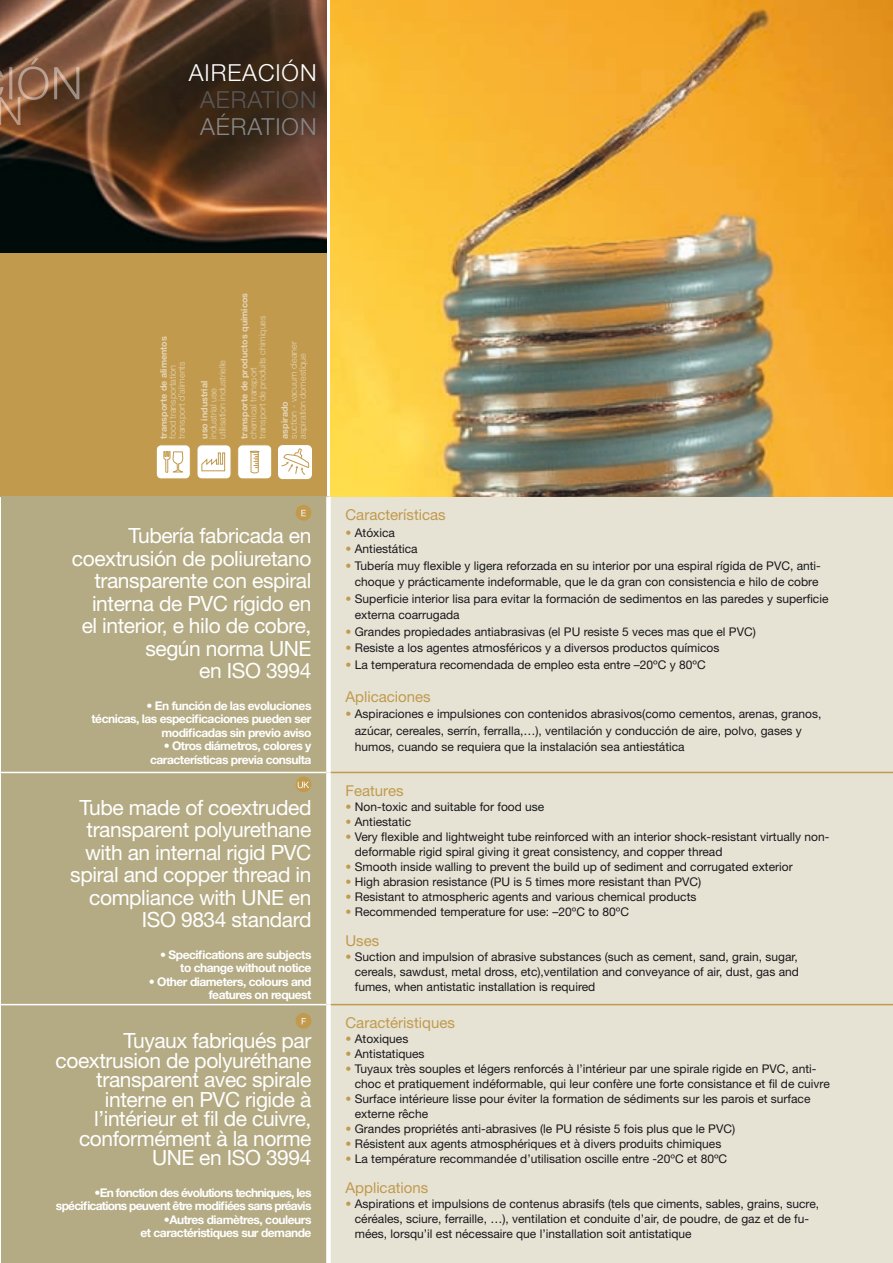
<style>
.page{position:relative;width:893px;height:1263px;background:#fff}
.page>*{position:absolute;margin:0;border:0;box-sizing:border-box;transform-origin:0 0}
.t1{font:300 23.55px "Helvetica Neue LT Std";letter-spacing:.04em;color:#fff}
.t2{font:300 23.55px "Helvetica Neue LT Std";letter-spacing:.04em;color:#58585a}
.t3{font:300 23.55px "Helvetica Neue LT Std";letter-spacing:.04em;color:#87888a}
.t4{font:21px/22.5px "Helvetica Neue LT Std";letter-spacing:-.02em;color:#fff;text-align:right}
.t5{font:15px "Helvetica Neue LT Std";color:#c19a4d}
.t6{font:12px/15px "Helvetica Neue LT Std";color:#1a171c}
.t7{font:700 12px/13.5px "Helvetica Neue LT Std";letter-spacing:-.04em;color:#fff;text-align:right}
.t8{font:700 12px/13.5px "Helvetica Neue LT Std";letter-spacing:-.06em;color:#fff;text-align:right}
.t9{font:300 9px/9px "Helvetica Neue LT Std";color:#e6d6b8}
.t10{font:700 9px "Helvetica Neue LT Std";color:#e6d6b8}
.s1{color:#c19a4d}
</style>
<div class="page">
<svg style="left:0;top:0;width:326px;height:253px;background:#4e3524"></svg>
<div style="left:0;top:253px;width:326px;height:243px;background:#c19a4d"></div>
<svg style="left:0;top:58px;width:79px;height:68px;background:#815a41"></svg>
<div style="left:1px;top:496px;width:329px;height:767px;background:#b4ab84"></div>
<div style="left:330px;top:496px;width:563px;height:767px;background:#e6e3d5"></div>
<hr style="left:0;top:772px;width:326px;height:1px;background:#fff">
<hr style="left:0;top:1004px;width:326px;height:1px;background:#fff">
<div style="left:326px;top:496px;width:5px;height:276px;background:#fff"></div>
<div style="left:326px;top:772px;width:5px;height:232px;background:#fff"></div>
<div style="left:326px;top:1004px;width:5px;height:259px;background:#fff"></div>
<hr style="left:331px;top:772px;width:562px;height:1px;background:#c19a4d">
<hr style="left:331px;top:1004px;width:562px;height:1px;background:#c19a4d">
<div style="left:296px;top:505px;width:15px;height:16px;background:#c19a4d;border-radius:50%"></div>
<svg style="left:301px;top:510px;width:5px;height:6px"></svg>
<svg style="left:296px;top:776px;width:15px;height:16px"></svg>
<svg style="left:298px;top:782px;width:11px;height:6px"></svg>
<div style="left:296px;top:1013px;width:15px;height:16px;background:#c19a4d;border-radius:50%"></div>
<svg style="left:302px;top:1018px;width:4px;height:6px"></svg>
<img style="left:331px;top:0;width:562px;height:496px">
<div style="left:197px;top:445px;width:34px;height:34px;background:#fff;border-radius:5px"></div>
<div style="left:197px;top:445px;width:34px;height:34px;border:1px solid #c19a4d;border-radius:5px"></div>
<svg style="left:201px;top:452px;width:24px;height:20px"></svg>
<div style="left:278px;top:445px;width:34px;height:34px;background:#fff;border-radius:5px"></div>
<svg style="left:281px;top:448px;width:29px;height:27px"></svg>
<div style="left:238px;top:445px;width:34px;height:34px;background:#fff;border-radius:5px"></div>
<div style="left:238px;top:445px;width:34px;height:34px;border:1px solid #c19a4d;border-radius:5px"></div>
<svg style="left:250px;top:451px;width:9px;height:23px"></svg>
<div style="left:156px;top:445px;width:34px;height:34px;background:#fff;border-radius:5px"></div>
<div style="left:156px;top:445px;width:34px;height:34px;border:1px solid #c19a4d;border-radius:5px"></div>
<svg style="left:163px;top:451px;width:21px;height:22px"></svg>
<h1 class="t1" style="left:189px;top:58px;width:129px">AIREACIÓN</h1>
<h1 class="t2" style="left:200px;top:85px;width:118px">AERATION</h1>
<h1 class="t3" style="left:200px;top:112px;width:118px">AÉRATION</h1>
<p class="t10" style="left:158px;top:439px;width:104px;rotate:-90deg">transporte de alimentos</p>
<p class="t9" style="left:168px;top:439px;width:79px;rotate:-90deg">food transportation transport d’aliments</p>
<p class="t9" style="left:209px;top:439px;width:80px;rotate:-90deg">industrial use utilisation industrielle</p>
<p class="t10" style="left:199px;top:439px;width:59px;rotate:-90deg">uso industrial</p>
<p class="t10" style="left:239px;top:439px;width:147px;rotate:-90deg">transporte de productos químicos</p>
<p class="t9" style="left:249px;top:439px;width:125px;rotate:-90deg">chemical transport<br>transport de produits chimiques</p>
<p class="t9" style="left:289px;top:439px;width:99px;rotate:-90deg">suction - vacuum cleaner aspiration domestique</p>
<p class="t10" style="left:279px;top:439px;width:39px;rotate:-90deg">aspirado</p>
<h2 class="t4" style="left:72px;top:524px;width:241px">Tubería fabricada en coextrusión de poliuretano transparente con espiral interna de PVC rígido en el interior, e hilo de cobre, según norma UNE<br>en ISO 3994</h2>
<p class="t7" style="left:92px;top:698px;width:221px">• En función de las evoluciones<br>técnicas, las especificaciones pueden ser modificadas sin previo aviso</p>
<p class="t7" style="left:150px;top:739px;width:163px">• Otros diámetros, colores y características previa consulta</p>
<h2 class="t4" style="left:70px;top:796px;width:243px">Tube made of coextruded transparent polyurethane with an internal rigid PVC spiral and copper thread in compliance with UNE en<br>ISO 9834 standard</h2>
<p class="t7" style="left:160px;top:947px;width:153px">• Specifications are subjects to change without notice</p>
<p class="t7" style="left:149px;top:974px;width:164px">• Other diameters, colours and features on request</p>
<h2 class="t4" style="left:56px;top:1031px;width:257px;line-height:19.5px">Tuyaux fabriqués par coextrusion de polyuréthane transparent avec spirale interne en PVC rigide à l’intérieur et fil de cuivre, conformément à la norme<br>UNE en ISO 3994</h2>
<p class="t8" style="left:56px;top:1185px;width:257px">•En fonction des évolutions techniques, les spécifications peuvent être modifiées sans préavis</p>
<p class="t7" style="left:141px;top:1212px;width:172px">•Autres diamètres, couleurs<br>et caractéristiques sur demande</p>
<p class="t5" style="left:345px;top:506px;width:102px">Características</p>
<p class="t6" style="left:345px;top:525px;width:51px"><span class="s1">•</span> Atóxica</p>
<p class="t6" style="left:345px;top:541px;width:74px"><span class="s1">•</span> Antiestática</p>
<p class="t6" style="left:345px;top:557px;width:477px;line-height:16.5px;text-align:center"><span class="s1">•</span> Tubería muy flexible y ligera reforzada en su interior por una espiral rígida de PVC, anti&shy;choque y prácticamente indeformable, que le da gran con consistencia e hilo de cobre</p>
<p class="t6" style="left:355px;top:590px;width:475px;line-height:16.5px;text-indent:-9px"><span class="s1">•</span> Superficie interior lisa para evitar la formación de sedimentos en las paredes y superficie externa coarrugada</p>
<p class="t6" style="left:345px;top:624px;width:412px"><span class="s1">•</span> Grandes propiedades antiabrasivas (el PU resiste 5 veces mas que el PVC)</p>
<p class="t6" style="left:345px;top:640px;width:375px"><span class="s1">•</span> Resiste a los agentes atmosféricos y a diversos productos químicos</p>
<p class="t6" style="left:345px;top:657px;width:362px"><span class="s1">•</span> La temperatura recomendada de empleo esta entre –20ºC y 80ºC</p>
<p class="t5" style="left:345px;top:687px;width:87px">Aplicaciones</p>
<p class="t6" style="left:355px;top:705px;width:468px;line-height:16.5px;text-indent:-9px"><span class="s1">•</span> Aspiraciones e impulsiones con contenidos abrasivos(como cementos, arenas, granos, azúcar, cereales, serrín, ferralla,…), ventilación y conducción de aire, polvo, gases y humos, cuando se requiera que la instalación sea antiestática</p>
<p class="t5" style="left:345px;top:782px;width:60px">Features</p>
<p class="t6" style="left:345px;top:799px;width:200px"><span class="s1">•</span> Non-toxic and suitable for food use</p>
<p class="t6" style="left:345px;top:814px;width:67px"><span class="s1">•</span> Antiestatic</p>
<p class="t6" style="left:355px;top:829px;width:476px;text-indent:-9px"><span class="s1">•</span> Very flexible and lightweight tube reinforced with an interior shock-resistant virtually non&shy;deformable rigid spiral giving it great consistency, and copper thread</p>
<p class="t6" style="left:345px;top:859px;width:449px"><span class="s1">•</span> Smooth inside walling to prevent the build up of sediment and corrugated exterior</p>
<p class="t6" style="left:345px;top:874px;width:357px"><span class="s1">•</span> High abrasion resistance (PU is 5 times more resistant than PVC)</p>
<p class="t6" style="left:345px;top:889px;width:352px"><span class="s1">•</span> Resistant to atmospheric agents and various chemical products</p>
<p class="t6" style="left:345px;top:904px;width:285px"><span class="s1">•</span> Recommended temperature for use: –20ºC to 80ºC</p>
<p class="t5" style="left:345px;top:932px;width:35px">Uses</p>
<p class="t6" style="left:355px;top:949px;width:446px;text-align:justify;text-indent:-9px"><span class="s1">•</span> Suction and impulsion of abrasive substances (such as cement, sand, grain, sugar, cereals, sawdust, metal dross, etc),ventilation and conveyance of air, dust, gas and fumes, when antistatic installation is required</p>
<p class="t5" style="left:345px;top:1014px;width:111px">Caractéristiques</p>
<p class="t6" style="left:345px;top:1031px;width:64px"><span class="s1">•</span> Atoxiques</p>
<p class="t6" style="left:345px;top:1046px;width:81px"><span class="s1">•</span> Antistatiques</p>
<p class="t6" style="left:355px;top:1061px;width:476px;text-indent:-9px"><span class="s1">•</span> Tuyaux très souples et légers renforcés à l’intérieur par une spirale rigide en PVC, anti&shy;choc et pratiquement indéformable, qui leur confère une forte consistance et fil de cuivre</p>
<p class="t6" style="left:355px;top:1091px;width:457px;text-indent:-9px"><span class="s1">•</span> Surface intérieure lisse pour éviter la formation de sédiments sur les parois et surface externe rêche</p>
<p class="t6" style="left:345px;top:1121px;width:391px"><span class="s1">•</span> Grandes propriétés anti-abrasives (le PU résiste 5 fois plus que le PVC)</p>
<p class="t6" style="left:345px;top:1136px;width:377px"><span class="s1">•</span> Résistent aux agents atmosphériques et à divers produits chimiques</p>
<p class="t6" style="left:345px;top:1151px;width:383px"><span class="s1">•</span> La température recommandée d’utilisation oscille entre -20ºC et 80ºC</p>
<p class="t5" style="left:345px;top:1179px;width:84px">Applications</p>
<p class="t6" style="left:355px;top:1196px;width:466px;text-indent:-9px"><span class="s1">•</span> Aspirations et impulsions de contenus abrasifs (tels que ciments, sables, grains, sucre, céréales, sciure, ferraille, …), ventilation et conduite d’air, de poudre, de gaz et de fu&shy;mées, lorsqu’il est nécessaire que l’installation soit antistatique</p>
</div>
